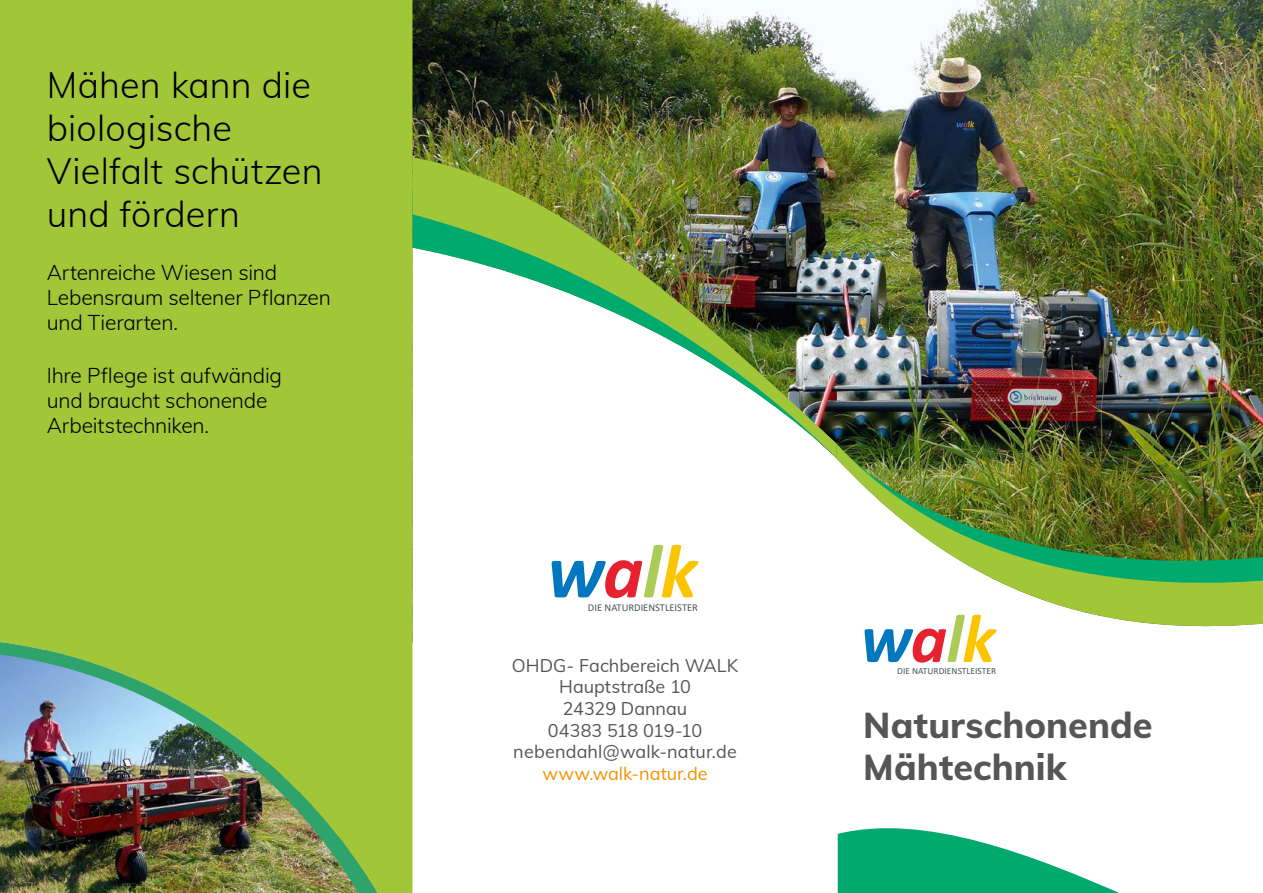
<style>
.page{position:relative;width:1263px;height:893px;background:#fff}
.page>*{position:absolute;margin:0;border:0;box-sizing:border-box;transform-origin:0 0}
.t1{font:300 36px/43.2px "Mulish";letter-spacing:.005em;color:#000}
.t2{font:800 36px/42px "Mulish";color:#565655}
.t3{font:300 21px/25.2px "Mulish";letter-spacing:-.01em;color:#000}
.t4{font:18px/21.6px "Mulish";letter-spacing:.005em;color:#565655;text-align:center}
.t5{font:18px "Mulish";color:#f39100}
.t6{font:10.5px "Calibri";color:#4a555b}
.t7{font:9.45px "Calibri";color:#4a555b}
</style>
<div class="page">
<img style="left:412px;top:0;width:851px;height:248px">
<img style="left:412px;top:248px;width:851px;height:645px">
<div style="left:0;top:0;width:412px;height:893px;background:#a1c638"></div>
<img style="left:0;top:641px;width:384px;height:252px">
<img style="left:412px;top:157px;width:424px;height:301px">
<svg style="left:838px;top:813px;width:320px;height:80px"></svg>
<img style="left:836px;top:443px;width:427px;height:194px">
<div style="left:526px;top:533px;width:198px;height:95px;background:#fff"></div>
<svg style="left:552px;top:545px;width:146px;height:53px"></svg>
<div style="left:841px;top:604px;width:179px;height:86px;background:#fff"></div>
<svg style="left:864px;top:615px;width:133px;height:48px"></svg>
<h1 class="t1" style="left:47px;top:62px;width:277px">Mähen kann die biologische<br>Vielfalt schützen und fördern</h1>
<p class="t3" style="left:47px;top:259px;width:285px">Artenreiche Wiesen sind<br>Lebensraum seltener Pflanzen und Tierarten.</p>
<p class="t3" style="left:47px;top:362px;width:237px">Ihre Pflege ist aufwändig und braucht schonende<br>Arbeitstechniken.</p>
<p class="t6" style="left:588px;top:600px;width:112px">DIE NATURDIENSTLEISTER</p>
<p class="t4" style="left:512px;top:654px;width:228px">OHDG- Fachbereich WALK<br>Hauptstraße 10<br>24329 Dannau<br>04383 518 019-10 nebendahl@walk-natur.de</p>
<p class="t5" style="left:542px;top:760px;width:167px">www.walk-natur.de</p>
<p class="t7" style="left:897px;top:665px;width:100px">DIE NATURDIENSTLEISTER</p>
<h1 class="t2" style="left:863px;top:702px;width:291px">Naturschonende<br>Mähtechnik</h1>
</div>
